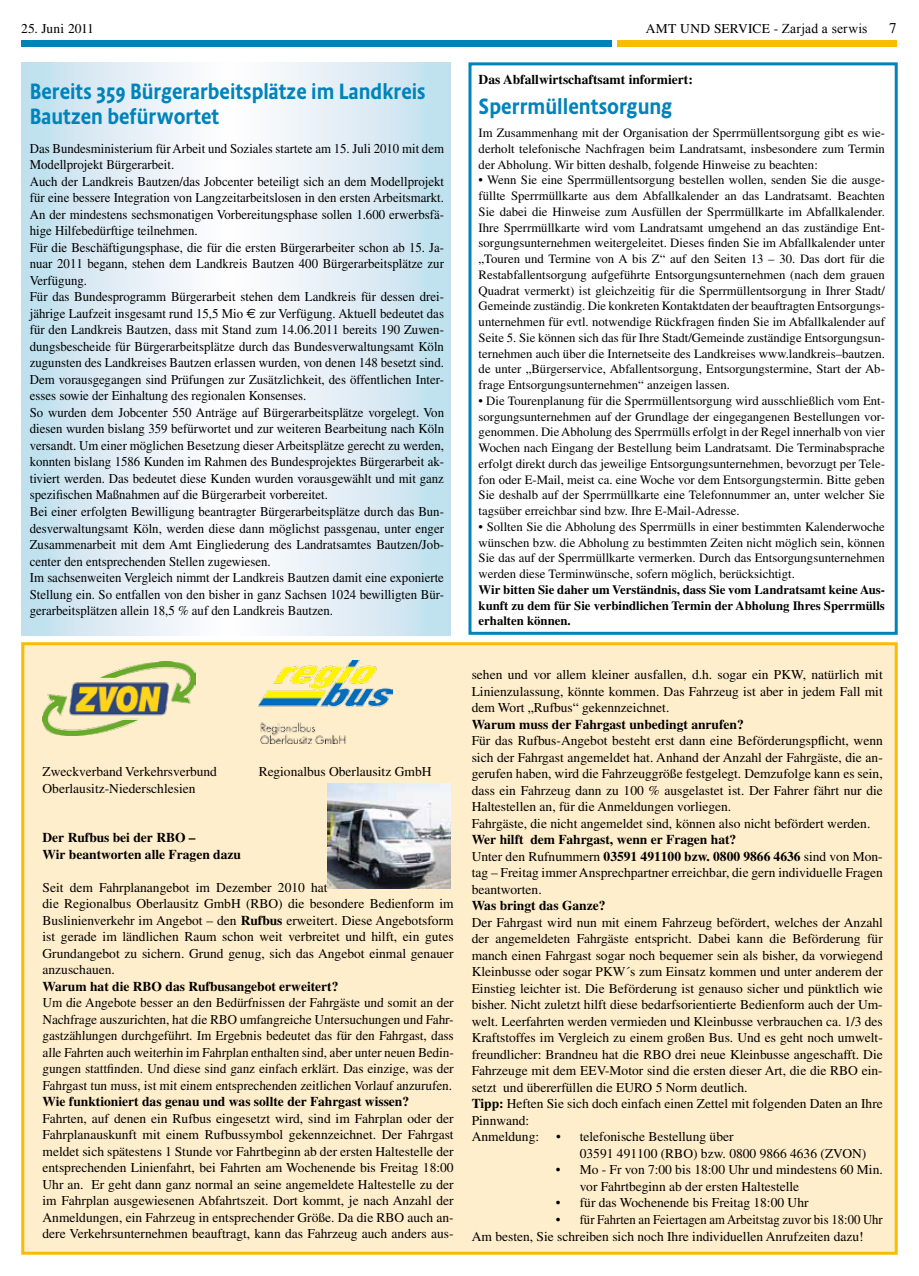
<style>
.page{position:relative;width:919px;height:1276px;background:#fff}
.page>*{position:absolute;margin:0;border:0;box-sizing:border-box;transform-origin:0 0}
.t1{font:500 22.5px/25.5px "Absara Sans Head OT";color:#0083bb}
.t2{font:15px "Times";color:#000}
.t3{font:13.5px/16.5px "Times";color:#000}
.t4{font:13.5px/16.5px "Times";color:#000;scale:.95 1}
.t5{font:700 13.5px/16.5px "Times";color:#000}
.t6{font:13.5px "Times New Roman";letter-spacing:.015em;color:#000}
.t7{font:12.75px/15.8px "Times";color:#000;text-align:justify}
.t8{font:700 12.75px/15.8px "Times";color:#000;text-align:justify}
.s1{font-family:"Times"}
.s2{font-family:"Euro Sans"}
.s3{font-weight:700}
</style>
<div class="page">
<div style="left:617px;top:40px;width:279px;height:7px;background:#fabb00"></div>
<div style="left:21px;top:40px;width:591px;height:7px;background:#0083bb"></div>
<div style="left:21px;top:642px;width:876px;height:612px;background:#ffeecb;border:3px solid #fabb00"></div>
<img style="left:43px;top:661px;width:153px;height:75px">
<img style="left:258px;top:660px;width:134px;height:83px">
<svg style="left:21px;top:62px;width:429px;height:574px"></svg>
<div style="left:468px;top:62px;width:429px;height:573px;border:3px solid #0083bb"></div>
<img style="left:327px;top:783px;width:123px;height:106px">
<p class="t3" style="left:21px;top:20px;width:74px">25. Juni 2011</p>
<p class="t3" style="left:645px;top:20px;width:46px">Amt und</p>
<p class="t3" style="left:714px;top:20px;width:17px">Service</p>
<p class="t6" style="left:773px;top:19px;width:95px"><span class="s1">-</span> Zarjad a serwis</p>
<p class="t2" style="left:889px;top:20px;width:9px">7</p>
<h1 class="t1" style="left:30px;top:78px;width:397px">Bereits 359 Bürgerarbeitsplätze im Landkreis<br>Bautzen befürwortet</h1>
<p class="t4" style="left:30px;top:140px;width:437px">Das Bundesministerium für Arbeit und Soziales startete am 15. Juli 2010 mit dem Modellprojekt Bürgerarbeit.<br>Auch der Landkreis Bautzen/das Jobcenter beteiligt sich an dem Modellprojekt für eine bessere Integration von Langzeitarbeitslosen in den ersten Arbeitsmarkt.<br>An der mindestens sechsmonatigen Vorbereitungsphase sollen 1.600 erwerbsfä&shy;hige Hilfebedürftige teilnehmen.<br>Für die Beschäftigungsphase, die für die ersten Bürgerarbeiter schon ab 15. Ja&shy;nuar 2011 begann, stehen dem Landkreis Bautzen 400 Bürgerarbeitsplätze zur Verfügung.<br>Für das Bundesprogramm Bürgerarbeit stehen dem Landkreis für dessen drei&shy;jährige Laufzeit insgesamt rund 15,5 Mio <span class="s2">€</span> zur Verfügung. Aktuell bedeutet das für den Landkreis Bautzen, dass mit Stand zum 14.06.2011 bereits 190 Zuwen&shy;dungsbescheide für Bürgerarbeitsplätze durch das Bundesverwaltungsamt Köln zugunsten des Landkreises Bautzen erlassen wurden, von denen 148 besetzt sind.<br>Dem vorausgegangen sind Prüfungen zur Zusätzlichkeit, des öffentlichen Inter&shy;esses sowie der Einhaltung des regionalen Konsenses.<br>So wurden dem Jobcenter 550 Anträge auf Bürgerarbeitsplätze vorgelegt. Von diesen wurden bislang 359 befürwortet und zur weiteren Bearbeitung nach Köln versandt. Um einer möglichen Besetzung dieser Arbeitsplätze gerecht zu werden, konnten bislang 1586 Kunden im Rahmen des Bundesprojektes Bürgerarbeit ak&shy;tiviert werden. Das bedeutet diese Kunden wurden vorausgewählt und mit ganz spezifischen Maßnahmen auf die Bürgerarbeit vorbereitet.<br>Bei einer erfolgten Bewilligung beantragter Bürgerarbeitsplätze durch das Bun&shy;desverwaltungsamt Köln, werden diese dann möglichst passgenau, unter enger Zusammenarbeit mit dem Amt Eingliederung des Landratsamtes Bautzen/Job&shy;center den entsprechenden Stellen zugewiesen.<br>Im sachsenweiten Vergleich nimmt der Landkreis Bautzen damit eine exponierte Stellung ein. So entfallen von den bisher in ganz Sachsen 1024 bewilligten Bür&shy;gerarbeitsplätzen allein 18,5 % auf den Landkreis Bautzen.</p>
<p class="t3" style="left:43px;top:763px;width:176px">Zweckverband Verkehrsverbund</p>
<p class="t3" style="left:259px;top:763px;width:174px">Regionalbus Oberlausitz GmbH</p>
<p class="t3" style="left:43px;top:780px;width:154px">Oberlausitz-Niederschlesien</p>
<p class="t5" style="left:43px;top:829px;width:200px">Der Rufbus bei der RBO –<br>Wir beantworten alle Fragen dazu</p>
<p class="t3" style="left:43px;top:879px;width:412px">Seit dem Fahrplanangebot im Dezember 2010 hat<br>die Regionalbus Oberlausitz GmbH (RBO) die besondere Bedienform im Buslinienverkehr im Angebot – den <span class="s3">Rufbus</span> erweitert. Diese Angebotsform ist gerade im ländlichen Raum schon weit verbreitet und hilft, ein gutes Grundangebot zu sichern. Grund genug, sich das Angebot einmal genauer anzuschauen.</p>
<p class="t5" style="left:43px;top:977px;width:297px">Warum hat die RBO das Rufbusangebot erweitert?</p>
<p class="t3" style="left:43px;top:994px;width:413px;text-align:justify">Um die Angebote besser an den Bedürfnissen der Fahrgäste und somit an der Nachfrage auszurichten, hat die RBO umfangreiche Untersuchungen und Fahr&shy;gastzählungen durchgeführt. Im Ergebnis bedeutet das für den Fahrgast, dass alle Fahrten auch weiterhin im Fahrplan enthalten sind, aber unter neuen Bedin&shy;gungen stattfinden. Und diese sind ganz einfach erklärt. Das einzige, was der Fahrgast tun muss, ist mit einem entsprechenden zeitlichen Vorlauf anzurufen.</p>
<p class="t5" style="left:43px;top:1093px;width:368px">Wie funktioniert das genau und was sollte der Fahrgast wissen?</p>
<p class="t3" style="left:43px;top:1110px;width:412px;text-align:justify">Fahrten, auf denen ein Rufbus eingesetzt wird, sind im Fahrplan oder der Fahrplanauskunft mit einem Rufbussymbol gekennzeichnet. Der Fahrgast meldet sich spätestens 1 Stunde vor Fahrtbeginn ab der ersten Haltestelle der entsprechenden Linienfahrt, bei Fahrten am Wochenende bis Freitag 18:00<br>Uhr an. Er geht dann ganz normal an seine angemeldete Haltestelle zu der im Fahrplan ausgewiesenen Abfahrtszeit. Dort kommt, je nach Anzahl der Anmeldungen, ein Fahrzeug in entsprechender Größe. Da die RBO auch an&shy;dere Verkehrsunternehmen beauftragt, kann das Fahrzeug auch anders aus-</p>
<p class="t5" style="left:478px;top:71px;width:216px">Das Abfallwirtschaftsamt informiert:</p>
<h1 class="t1" style="left:478px;top:93px;width:195px">Sperrmüllentsorgung</h1>
<p class="t7" style="left:478px;top:125px;width:408px">Im Zusammenhang mit der Organisation der Sperrmüllentsorgung gibt es wie&shy;derholt telefonische Nachfragen beim Landratsamt, insbesondere zum Termin der Abholung. Wir bitten deshalb, folgende Hinweise zu beachten:</p>
<p class="t7" style="left:478px;top:172px;width:408px">• Wenn Sie eine Sperrmüllentsorgung bestellen wollen, senden Sie die ausge&shy;füllte Sperrmüllkarte aus dem Abfallkalender an das Landratsamt. Beachten Sie dabei die Hinweise zum Ausfüllen der Sperrmüllkarte im Abfallkalender.<br>Ihre Sperrmüllkarte wird vom Landratsamt umgehend an das zuständige Ent&shy;sorgungsunternehmen weitergeleitet. Dieses finden Sie im Abfallkalender unter „Touren und Termine von A bis Z“ auf den Seiten 13 – 30. Das dort für die Restabfallentsorgung aufgeführte Entsorgungsunternehmen (nach dem grauen Quadrat vermerkt) ist gleichzeitig für die Sperrmüllentsorgung in Ihrer Stadt/ Gemeinde zuständig. Die konkreten Kontaktdaten der beauftragten Entsorgungs&shy;unternehmen für evtl. notwendige Rückfragen finden Sie im Abfallkalender auf Seite 5. Sie können sich das für Ihre Stadt/Gemeinde zuständige Entsorgungsun&shy;ternehmen auch über die Internetseite des Landkreises www.landkreis–bautzen. de unter „Bürgerservice, Abfallentsorgung, Entsorgungstermine, Start der Ab&shy;frage Entsorgungsunternehmen“ anzeigen lassen.</p>
<p class="t7" style="left:478px;top:393px;width:408px">• Die Tourenplanung für die Sperrmüllentsorgung wird ausschließlich vom Ent&shy;sorgungsunternehmen auf der Grundlage der eingegangenen Bestellungen vor&shy;genommen. Die Abholung des Sperrmülls erfolgt in der Regel innerhalb von vier Wochen nach Eingang der Bestellung beim Landratsamt. Die Terminabsprache erfolgt direkt durch das jeweilige Entsorgungsunternehmen, bevorzugt per Tele&shy;fon oder E-Mail, meist ca. eine Woche vor dem Entsorgungstermin. Bitte geben Sie deshalb auf der Sperrmüllkarte eine Telefonnummer an, unter welcher Sie tagsüber erreichbar sind bzw. Ihre E-Mail-Adresse.</p>
<p class="t7" style="left:478px;top:519px;width:408px">• Sollten Sie die Abholung des Sperrmülls in einer bestimmten Kalenderwoche wünschen bzw. die Abholung zu bestimmten Zeiten nicht möglich sein, können Sie das auf der Sperrmüllkarte vermerken. Durch das Entsorgungsunternehmen werden diese Terminwünsche, sofern möglich, berücksichtigt.</p>
<p class="t8" style="left:478px;top:581px;width:408px">Wir bitten Sie daher um Verständnis, dass Sie vom Landratsamt keine Aus&shy;kunft zu dem für Sie verbindlichen Termin der Abholung Ihres Sperrmülls erhalten können.</p>
<p class="t3" style="left:471px;top:666px;width:412px;text-align:justify">sehen und vor allem kleiner ausfallen, d.h. sogar ein PKW, natürlich mit Linienzulassung, könnte kommen. Das Fahrzeug ist aber in jedem Fall mit dem Wort „Rufbus“ gekennzeichnet.</p>
<p class="t5" style="left:471px;top:716px;width:274px">Warum muss der Fahrgast unbedingt anrufen?</p>
<p class="t3" style="left:471px;top:732px;width:412px">Für das Rufbus-Angebot besteht erst dann eine Beförderungspflicht, wenn sich der Fahrgast angemeldet hat. Anhand der Anzahl der Fahrgäste, die an&shy;gerufen haben, wird die Fahrzeuggröße festgelegt. Demzufolge kann es sein, dass ein Fahrzeug dann zu 100 % ausgelastet ist. Der Fahrer fährt nur die Haltestellen an, für die Anmeldungen vorliegen.<br>Fahrgäste, die nicht angemeldet sind, können also nicht befördert werden.</p>
<p class="t3" style="left:471px;top:831px;width:412px"><span class="s3">Wer hilft dem Fahrgast, wenn er Fragen hat?<br></span>Unter den Rufnummern <span class="s3">03591 491100 bzw. 0800 9866 4636</span> sind von Mon&shy;tag – Freitag immer Ansprechpartner erreichbar, die gern individuelle Fragen beantworten.</p>
<p class="t5" style="left:471px;top:897px;width:135px">Was bringt das Ganze?</p>
<p class="t3" style="left:471px;top:914px;width:412px">Der Fahrgast wird nun mit einem Fahrzeug befördert, welches der Anzahl der angemeldeten Fahrgäste entspricht. Dabei kann die Beförderung für manch einen Fahrgast sogar noch bequemer sein als bisher, da vorwiegend Kleinbusse oder sogar PKW´s zum Einsatz kommen und unter anderem der Einstieg leichter ist. Die Beförderung ist genauso sicher und pünktlich wie bisher. Nicht zuletzt hilft diese bedarfsorientierte Bedienform auch der Um&shy;welt. Leerfahrten werden vermieden und Kleinbusse verbrauchen ca. 1/3 des Kraftstoffes im Vergleich zu einem großen Bus. Und es geht noch umwelt&shy;freundlicher: Brandneu hat die RBO drei neue Kleinbusse angeschafft. Die Fahrzeuge mit dem EEV-Motor sind die ersten dieser Art, die die RBO ein&shy;setzt und übererfüllen die EURO 5 Norm deutlich.<br><span class="s3">Tipp:</span> Heften Sie sich doch einfach einen Zettel mit folgenden Daten an Ihre Pinnwand:<br>Anmeldung:</p>
<p class="t3" style="left:579px;top:1128px;width:288px;text-indent:-24px">• telefonische Bestellung über<br>03591 491100 (RBO) bzw. 0800 9866 4636 (ZVON)</p>
<p class="t3" style="left:579px;top:1161px;width:304px;text-indent:-24px">• Mo - Fr von 7:00 bis 18:00 Uhr und mindestens 60 Min. vor Fahrtbeginn ab der ersten Haltestelle</p>
<p class="t3" style="left:555px;top:1194px;width:254px">• für das Wochenende bis Freitag 18:00 Uhr</p>
<p class="t3" style="left:471px;top:1211px;width:412px;text-indent:84px">• für Fahrten an Feiertagen am Arbeitstag zuvor bis 18:00 Uhr<br>Am besten, Sie schreiben sich noch Ihre individuellen Anrufzeiten dazu!</p>
</div>
